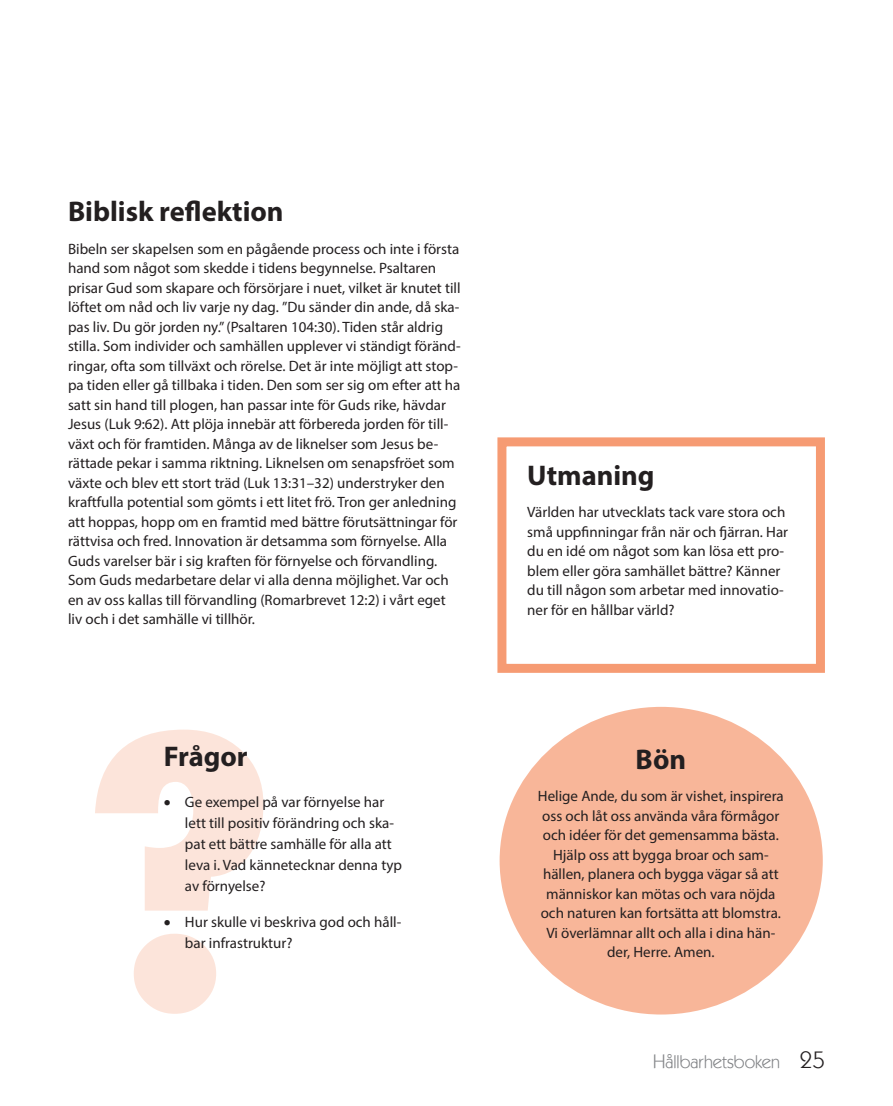
<style>
.page{position:relative;width:893px;height:1106px;background:#fff}
.page>*{position:absolute;margin:0;border:0;box-sizing:border-box;transform-origin:0 0}
.underrubrik{font:700 28.5px "Myriad Pro";color:#231f20}
.t1{font:18px "Kabel IT Cby BT";color:#828487}
.Brödtext{font:15px/19.5px "Myriad Pro";color:#231f20}
.s1{font-size:19.5px}
.s2{font-size:24px;color:#231f20}
</style>
<div class="page">
<div style="left:500px;top:707px;width:323px;height:307px;background:#f8b699;border-radius:50%"></div>
<svg style="left:95px;top:729px;width:168px;height:284px"></svg>
<p class="underrubrik" style="left:68px;top:193px;width:217px">Biblisk reflektion</p>
<p class="Brödtext" style="left:68px;top:238px;width:394px">Bibeln ser skapelsen som en pågående process och inte i första hand som något som skedde i tidens begynnelse. Psaltaren prisar Gud som skapare och försörjare i nuet, vilket är knutet till löftet om nåd och liv varje ny dag. ”Du sänder din ande, då ska&shy;pas liv. Du gör jorden ny.” (Psaltaren 104:30). Tiden står aldrig stilla. Som individer och samhällen upplever vi ständigt föränd&shy;ringar, ofta som tillväxt och rörelse. Det är inte möjligt att stop&shy;pa tiden eller gå tillbaka i tiden. Den som ser sig om efter att ha satt sin hand till plogen, han passar inte för Guds rike, hävdar Jesus (Luk 9:62). Att plöja innebär att förbereda jorden för till&shy;växt och för framtiden. Många av de liknelser som Jesus be&shy;rättade pekar i samma riktning. Liknelsen om senapsfröet som växte och blev ett stort träd (Luk 13:31–32) understryker den kraftfulla potential som gömts i ett litet frö. Tron ger anledning att hoppas, hopp om en framtid med bättre förutsättningar för rättvisa och fred. Innovation är detsamma som förnyelse. Alla Guds varelser bär i sig kraften för förnyelse och förvandling.<br>Som Guds medarbetare delar vi alla denna möjlighet. Var och en av oss kallas till förvandling (Romarbrevet 12:2) i vårt eget liv och i det samhälle vi tillhör.</p>
<p class="underrubrik" style="left:164px;top:737px;width:85px">Frågor</p>
<p class="Brödtext" style="left:185px;top:791px;width:219px;line-height:21px;text-indent:-21px">• Ge exempel på var förnyelse har lett till positiv förändring och ska&shy;pat ett bättre samhälle för alla att leva i. Vad kännetecknar denna typ av förnyelse?</p>
<p class="Brödtext" style="left:185px;top:911px;width:218px;line-height:21px;text-indent:-21px">• Hur skulle vi beskriva god och håll&shy;bar infrastruktur?</p>
<p class="underrubrik" style="left:527px;top:457px;width:129px">Utmaning</p>
<p class="Brödtext" style="left:527px;top:502px;width:262px">Världen har utvecklats tack vare stora och små uppfinningar från när och fjärran. Har du en idé om något som kan lösa ett pro&shy;blem eller göra samhället bättre? Känner du till någon som arbetar med innovatio&shy;ner för en hållbar värld?</p>
<p class="underrubrik" style="left:636px;top:740px;width:52px">Bön</p>
<p class="Brödtext" style="left:538px;top:786px;width:247px;text-align:center">Helige Ande, du som är vishet, inspirera oss och låt oss använda våra förmågor och idéer för det gemensamma bästa.<br>Hjälp oss att bygga broar och sam&shy;hällen, planera och bygga vägar så att människor kan mötas och vara nöjda och naturen kan fortsätta att blomstra.<br>Vi överlämnar allt och alla i dina hän&shy;der, Herre. Amen.</p>
<p class="t1" style="left:653px;top:1050px;width:174px"><span class="s1">H</span>ållbarhetsboken <span class="s2">25</span></p>
</div>
